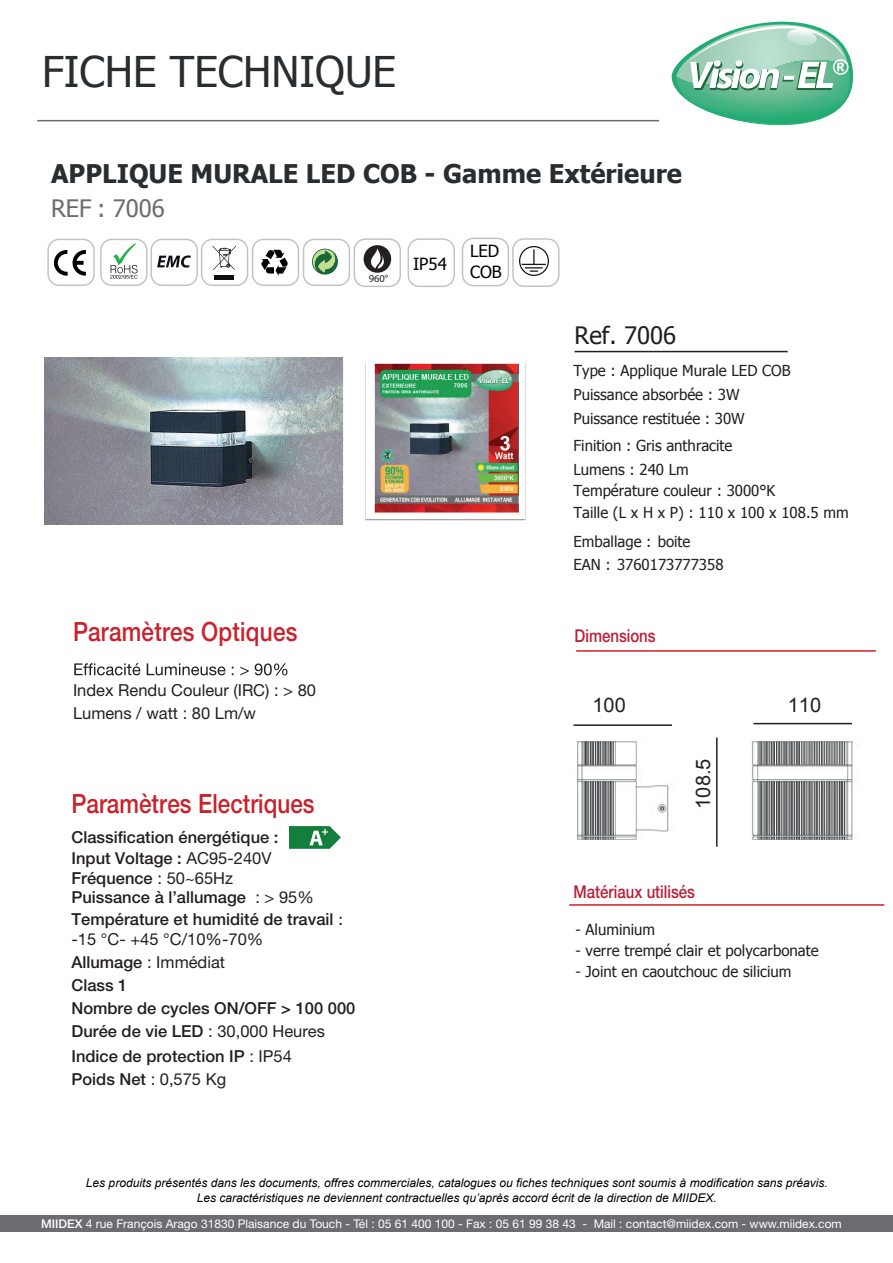
<style>
.page{position:relative;width:893px;height:1263px;background:#fff}
.page>*{position:absolute;margin:0;border:0;box-sizing:border-box;transform-origin:0 0}
.t1{font:42.3px "Tahoma";color:#292d2f}
.t2{font:500 26.55px "Helvetica Neue LT Std";letter-spacing:.01em;color:#cb212b;scale:.85 1}
.t3{font:700 25.65px "Tahoma";color:#292d2f}
.t4{font:24px "Tahoma";color:#6c6d70}
.t5{font:24px "Tahoma";color:#231f20}
.t6{font:19.95px "Arial";color:#231f20}
.t7{font:500 17.7px "Helvetica Neue LT Std";color:#bc1e3b;scale:.85 1}
.t8{font:16.8px "Tahoma";color:#000}
.t9{font:500 16.5px/23.4px "Helvetica Neue LT Std";color:#231f20}
.t10{font:16.5px/23.2px "Helvetica Neue LT Std";color:#231f20}
.t11{font:15.15px/24.3px "Tahoma";color:#231f20}
.t12{font:italic 12px/14.4px "Arial";color:#000001;text-align:center}
.t13{font:12px "Helvetica Neue LT Std";color:#fff}
.t14{font:10.5px "Myriad Pro";color:#231f20}
.s1{font-weight:400}
.s2{font-family:"Tahoma";font-weight:400;font-size:15.15px}
.s3{font-weight:500}
</style>
<div class="page">
<div style="left:0;top:1215px;width:893px;height:16px;background:#6c6d70"></div>
<hr style="left:37px;top:120px;width:622px;height:1px;background:#6c6d70">
<svg style="left:672px;top:21px;width:181px;height:105px"></svg>
<svg style="left:74px;top:663px;width:213px;height:12px"></svg>
<hr style="left:575px;top:351px;width:213px;height:1px;background:#231f20">
<div style="left:303px;top:239px;width:47px;height:47px;border:1px solid #c1c4c7;border-radius:11px"></div>
<div style="left:100px;top:239px;width:48px;height:47px;border:1px solid #c1c4c7;border-radius:11px"></div>
<div style="left:47px;top:239px;width:48px;height:47px;border:1px solid #c1c4c7;border-radius:11px"></div>
<div style="left:150px;top:239px;width:48px;height:47px;border:1px solid #c1c4c7;border-radius:11px"></div>
<div style="left:201px;top:239px;width:47px;height:47px;border:1px solid #c1c4c7;border-radius:11px"></div>
<div style="left:252px;top:239px;width:47px;height:47px;border:1px solid #c1c4c7;border-radius:11px"></div>
<svg style="left:54px;top:250px;width:32px;height:26px"></svg>
<svg style="left:110px;top:243px;width:28px;height:36px"></svg>
<svg style="left:157px;top:255px;width:34px;height:13px"></svg>
<svg style="left:213px;top:245px;width:23px;height:25px"></svg>
<div style="left:214px;top:275px;width:20px;height:5px;background:#0f0c12"></div>
<svg style="left:261px;top:250px;width:27px;height:26px"></svg>
<svg style="left:312px;top:249px;width:26px;height:26px"></svg>
<div style="left:408px;top:238px;width:47px;height:49px;border:1px solid #c1c4c7;border-radius:11px"></div>
<div style="left:462px;top:238px;width:47px;height:48px;border:1px solid #c1c4c7;border-radius:11px"></div>
<div style="left:512px;top:238px;width:48px;height:49px;border:1px solid #c1c4c7;border-radius:11px"></div>
<div style="left:354px;top:238px;width:47px;height:49px;border:1px solid #c1c4c7;border-radius:11px"></div>
<div style="left:364px;top:245px;width:27px;height:28px;background:#231f20;border-radius:50%"></div>
<svg style="left:371px;top:248px;width:13px;height:21px"></svg>
<img style="left:513px;top:239px;width:43px;height:44px">
<hr style="left:576px;top:650px;width:300px;height:2px;background:#d01f26">
<hr style="left:569px;top:904px;width:315px;height:2px;background:#d01f26">
<img style="left:44px;top:357px;width:482px;height:167px">
<img style="left:575px;top:724px;width:278px;height:116px">
<div style="left:703px;top:737px;width:27px;height:113px;background:#fff"></div>
<hr style="left:753px;top:723px;width:99px;height:1px;background:#231f20">
<hr style="left:573px;top:724px;width:99px;height:2px;background:#231f20">
<hr style="left:716px;top:737px;width:1px;height:110px;background:#231f20">
<img style="left:289px;top:827px;width:51px;height:22px">
<h1 class="t1" style="left:42px;top:43px;width:356px">FICHE TECHNIQUE</h1>
<h3 class="t3" style="left:51px;top:156px;width:632px">APPLIQUE MURALE LED COB - Gamme Extérieure</h3>
<h3 class="t4" style="left:51px;top:192px;width:115px">REF : 7006</h3>
<p class="t14" style="left:369px;top:272px;width:21px">960°</p>
<p class="t8" style="left:413px;top:253px;width:35px">IP54</p>
<p class="t8" style="left:470px;top:240px;width:31px">LED</p>
<p class="t8" style="left:470px;top:260px;width:33px">COB</p>
<h2 class="t2" style="left:73px;top:616px;width:265px">Paramètres Optiques</h2>
<p class="t10" style="left:73px;top:678px;width:245px">Index Rendu Couleur (IRC) : &gt; 80<br>Lumens / watt : 80 Lm/w</p>
<h2 class="t2" style="left:72px;top:788px;width:287px">Paramètres Electriques</h2>
<p class="t9" style="left:71px;top:827px;width:244px;line-height:20.2px">Classification énergétique :<br>Input Voltage : <span class="s1">AC95-240V<br></span>Fréquence <span class="s1">: 50~65Hz<br></span>Puissance à l’allumage <span class="s1">: &gt; 95%</span></p>
<p class="t9" style="left:72px;top:909px;width:273px;line-height:19.8px">Température et humidité de travail <span class="s2">: </span><span class="s1">-15 °C- +45 °C/10%-70%</span></p>
<p class="t9" style="left:71px;top:950px;width:285px">Allumage <span class="s1">: Immédiat<br></span>Class 1<br>Nombre de cycles ON/OFF &gt; 100 000<br>Durée de vie LED <span class="s1">: 30,000 Heures<br></span>Indice de protection IP <span class="s1">: IP54<br></span>Poids Net <span class="s1">: 0,575 Kg</span></p>
<h3 class="t5" style="left:575px;top:320px;width:103px">Ref. 7006</h3>
<p class="t11" style="left:573px;top:358px;width:219px">Type : Applique Murale LED COB<br>Puissance absorbée : 3W<br>Puissance restituée : 30W</p>
<p class="t11" style="left:573px;top:434px;width:161px;line-height:23.2px">Finition : Gris anthracite<br>Lumens : 240 Lm</p>
<p class="t11" style="left:573px;top:500px;width:277px">Taille (L x H x P) : 110 x 100 x 108.5 mm</p>
<p class="t11" style="left:573px;top:478px;width:203px">Température couleur : 3000°K</p>
<p class="t11" style="left:573px;top:530px;width:152px;line-height:22.5px">Emballage : boite<br>EAN : 3760173777358</p>
<p class="t7" style="left:575px;top:625px;width:97px">Dimensions</p>
<h3 class="t6" style="left:592px;top:692px;width:35px">100</h3>
<h3 class="t6" style="left:788px;top:692px;width:35px">110</h3>
<h3 class="t6" style="left:690px;top:809px;width:52px;rotate:-90deg">108.5</h3>
<p class="t7" style="left:574px;top:881px;width:144px">Matériaux utilisés</p>
<p class="t11" style="left:575px;top:917px;width:81px">- Aluminium</p>
<p class="t11" style="left:575px;top:938px;width:245px">- verre trempé clair et polycarbonate</p>
<p class="t11" style="left:575px;top:959px;width:217px">- Joint en caoutchouc de silicium</p>
<p class="t12" style="left:86px;top:1176px;width:743px">Les produits présentés dans les documents, offres commerciales, catalogues ou fiches techniques sont soumis à modification sans préavis.<br>Les caractéristiques ne deviennent contractuelles qu’après accord écrit de la direction de MIIDEX.</p>
<p class="t13" style="left:41px;top:1216px;width:802px"><span class="s3">MIIDEX</span> 4 rue François Arago 31830 Plaisance du Touch - Tél : 05 61 400 100 - Fax : 05 61 99 38 43 - Mail : contact@miidex.com - www.miidex.com</p>
</div>
